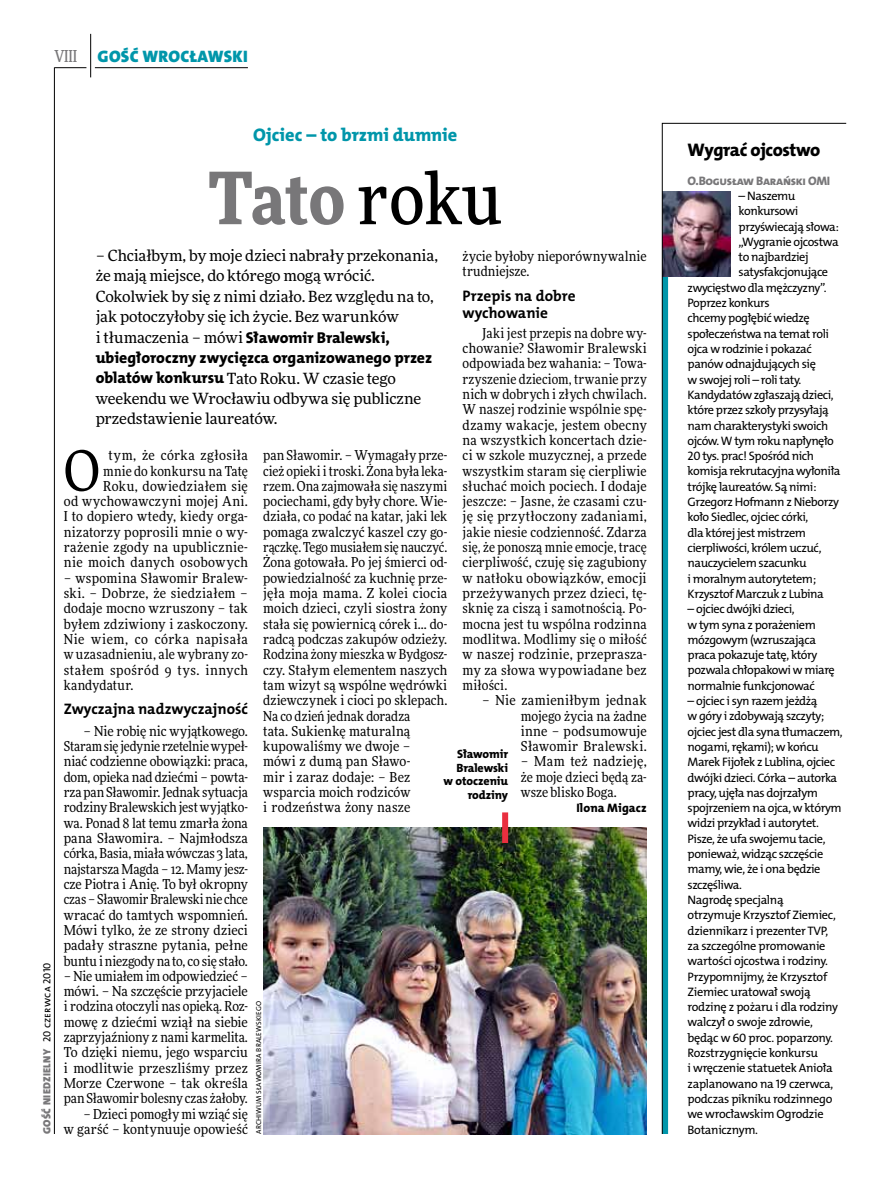
<style>
.page{position:relative;width:893px;height:1191px;background:#fff}
.page>*{position:absolute;margin:0;border:0;box-sizing:border-box;transform-origin:0 0}
.t1{font:900 72px "Freeday Narrow";color:#787779}
.t2{font:55.95px "Freeday Narrow News";color:#000}
.t3{font:18.3px "The Mix HP8 Ex Bld";letter-spacing:-.005em;color:#0096aa}
.t4{font:18.3px "The Mix HP8 Ex Bld";letter-spacing:-.025em;color:#000}
.t5{font:16.65px "The Mix HP9 Blk";letter-spacing:.02em;color:#0096aa}
.t6{font:500 16.5px "Freeday Narrow";color:#787779;scale:.9 1}
.t7{font:15.75px/20.4px "The Mix HP8 Ex Bld";letter-spacing:-.005em;color:#000}
.t8{font:15.45px/20.4px "Freeday News";letter-spacing:-.01em;color:#000}
.t9{font:15.3px/17.7px "The Mix HP7 Bld";letter-spacing:-.015em;color:#000}
.t10{font:13.65px/15.3px "Freeday Narrow News";letter-spacing:.01em;color:#000;text-align:justify}
.t11{font:12.3px/15.3px "The Mix HP5 Plain";letter-spacing:-.035em;color:#000}
.t12{font:12.3px "The Mix HP8 Ex Bld";letter-spacing:-.025em;color:#787779}
.t13{font:12.3px "The Mix HP8 Ex Bld";letter-spacing:.005em;color:#000}
.t14{font:12px/13.5px "The Mix HP8 Ex Bld";letter-spacing:-.005em;color:#000;text-align:right}
.t15{font:10.5px "The Mix HP9 Blk";letter-spacing:.025em;color:#787779}
.t16{font:7.2px "The Mix HP5 Plain";letter-spacing:.015em;color:#000}
.s1{font-weight:500;color:#000}
.s2{font-family:"The Mix HP5 Plain";color:#000}
.s3{font-family:"Freeday News";font-size:15.45px}
.s4{font-family:"The Mix HP8 Ex Bld";font-size:15.75px}
</style>
<div class="page">
<hr style="left:54px;top:67px;width:1px;height:1067px;background:#000">
<hr style="left:90px;top:34px;width:1px;height:43px;background:#000">
<hr style="left:54px;top:67px;width:32px;height:1px;background:#000">
<hr style="left:95px;top:67px;width:153px;height:1px;background:#000">
<svg style="left:662px;top:123px;width:185px;height:1011px"></svg>
<img style="left:263px;top:827px;width:384px;height:307px">
<div style="left:502px;top:812px;width:6px;height:31px;background:#e92f3f"></div>
<p class="t6" style="left:54px;top:46px;width:27px">VIII</p>
<p class="t5" style="left:98px;top:46px;width:152px">GOŚĆ WROCŁAWSKI</p>
<h3 class="t3" style="left:253px;top:123px;width:206px">Ojciec – to brzmi dumnie</h3>
<h1 class="t1" style="left:208px;top:151px;width:295px">Tato <span class="s1">roku</span></h1>
<p class="t15" style="left:40px;top:1134px;width:173px;rotate:-90deg">GOŚĆ NIEDZIELNY <span class="s2">20 czerwca 2010</span></p>
<p class="t8" style="left:96px;top:245px;width:344px">– Chciałbym, by moje dzieci nabrały przekonania, że mają miejsce, do którego mogą wrócić.<br>Cokolwiek by się z nimi działo. Bez względu na to, jak potoczyłoby się ich życie. Bez warunków</p>
<p class="t7" style="left:96px;top:327px;width:338px"><span class="s3">i tłumaczenia – mówi</span> Sławomir Bralewski, ubiegłoroczny zwycięzca organizowanego przez</p>
<p class="t8" style="left:96px;top:367px;width:327px"><span class="s4">oblatów konkursu</span> Tato Roku. W czasie tego weekendu we Wrocławiu odbywa się publiczne przedstawienie laureatów.</p>
<p class="t10" style="left:463px;top:248px;width:186px">życie byłoby nieporównywalnie trudniejsze.</p>
<p class="t9" style="left:463px;top:287px;width:114px">Przepis na dobre wychowanie</p>
<p class="t10" style="left:463px;top:325px;width:186px;text-indent:20px">Jaki jest przepis na dobre wy&shy;chowanie? Sławomir Bralewski odpowiada bez wahania: – Towa&shy;rzyszenie dzieciom, trwanie przy nich w dobrych i złych chwilach.<br>W naszej rodzinie wspólnie spę&shy;dzamy wakacje, jestem obecny na wszystkich koncertach dzie&shy;ci w szkole muzycznej, a przede wszystkim staram się cierpliwie słuchać moich pociech. I dodaje jeszcze: – Jasne, że czasami czu&shy;ję się przytłoczony zadaniami, jakie niesie codzienność. Zdarza się, że ponoszą mnie emocje, tracę cierpliwość, czuję się zagubiony w natłoku obowiązków, emocji przeżywanych przez dzieci, tę&shy;sknię za ciszą i samotnością. Po&shy;mocna jest tu wspólna rodzinna modlitwa. Modlimy się o miłość w naszej rodzinie, przeprasza&shy;my za słowa wypowiadane bez miłości.</p>
<p class="t10" style="left:521px;top:692px;width:127px;text-indent:-39px">– Nie zamieniłbym jednak mojego życia na żadne inne – podsumowuje Sławomir Bralewski.</p>
<p class="t10" style="left:521px;top:754px;width:127px">– Mam też nadzieję, że moje dzieci będą za&shy;wsze blisko Boga.</p>
<p class="t13" style="left:576px;top:800px;width:72px">Ilona Migacz</p>
<p class="t10" style="left:64px;top:447px;width:186px;text-align:right">tym, że córka zgłosiła<br>mnie do konkursu na Tatę<br>Roku, dowiedziałem się<br>od wychowawczyni mojej Ani.<br>I to dopiero wtedy, kiedy orga&shy;nizatorzy poprosili mnie o wy&shy;rażenie zgody na upublicznie&shy;nie moich danych osobowych</p>
<p class="t10" style="left:64px;top:570px;width:186px">– wspomina Sławomir Bralew&shy;ski. – Dobrze, że siedziałem – dodaje mocno wzruszony – tak byłem zdziwiony i zaskoczony.<br>Nie wiem, co córka napisała w uzasadnieniu, ale wybrany zo&shy;stałem spośród 9 tys. innych kandydatur.</p>
<p class="t9" style="left:64px;top:700px;width:186px">Zwyczajna nadzwyczajność</p>
<p class="t10" style="left:64px;top:723px;width:186px;text-indent:20px">– Nie robię nic wyjątkowego.<br>Staram się jedynie rzetelnie wypeł&shy;niać codzienne obowiązki: praca, dom, opieka nad dziećmi – powta&shy;rza pan Sławomir. Jednak sytuacja rodziny Bralewskich jest wyjątko&shy;wa. Ponad 8 lat temu zmarła żona pana Sławomira. – Najmłodsza córka, Basia, miała wówczas 3 lata, najstarsza Magda – 12. Mamy jesz&shy;cze Piotra i Anię. To był okropny czas – Sławomir Bralewski nie chce wracać do tamtych wspomnień.<br>Mówi tylko, że ze strony dzieci padały straszne pytania, pełne buntu i niezgody na to, co się stało.</p>
<p class="t10" style="left:64px;top:968px;width:186px">– Nie umiałem im odpowiedzieć – mówi. – Na szczęście przyjaciele i rodzina otoczyli nas opieką. Roz&shy;mowę z dziećmi wziął na siebie zaprzyjaźniony z nami karmelita.<br>To dzięki niemu, jego wsparciu i modlitwie przeszliśmy przez Morze Czerwone – tak określa pan Sławomir bolesny czas żałoby.</p>
<p class="t10" style="left:64px;top:1106px;width:186px;text-align:right">– Dzieci pomogły mi wziąć się<br>w garść – kontynuuje opowieść</p>
<p class="t10" style="left:263px;top:447px;width:186px;text-align:left">pan Sławomir. – Wymagały prze&shy;cież opieki i troski. Żona była leka&shy;rzem. Ona zajmowała się naszymi pociechami, gdy były chore. Wie&shy;działa, co podać na katar, jaki lek pomaga zwalczyć kaszel czy go&shy;rączkę. Tego musiałem się nauczyć.<br>Żona gotowała. Po jej śmierci od&shy;powiedzialność za kuchnię prze&shy;jęła moja mama. Z kolei ciocia moich dzieci, czyli siostra żony stała się powiernicą córek i... do&shy;radcą podczas zakupów odzieży.<br>Rodzina żony mieszka w Bydgosz&shy;czy. Stałym elementem naszych tam wizyt są wspólne wędrówki dziewczynek i cioci po sklepach.<br>Na co dzień jednak doradza<br>tata. Sukienkę maturalną kupowaliśmy we dwoje –<br>mówi z dumą pan Sławo-<br>mir i zaraz dodaje: – Bez wsparcia moich rodziców<br>i rodzeństwa żony nasze</p>
<h2 class="t2" style="left:64px;top:436px;width:38px">O</h2>
<p class="t14" style="left:443px;top:747px;width:66px">Sławomir<br>Bralewski<br>w otoczeniu rodziny</p>
<p class="t16" style="left:254px;top:1134px;width:134px;rotate:-90deg">Archiwum Sławomira Bralewskiego</p>
<h3 class="t4" style="left:688px;top:138px;width:134px">Wygrać ojcostwo</h3>
<p class="t12" style="left:688px;top:172px;width:144px">O.Bogusław Barański OMI</p>
<p class="t11" style="left:739px;top:188px;width:58px">– Naszemu</p>
<p class="t11" style="left:739px;top:203px;width:61px">konkursowi</p>
<p class="t11" style="left:739px;top:219px;width:102px">przyświecają słowa:</p>
<p class="t11" style="left:739px;top:234px;width:101px">„Wygranie ojcostwa</p>
<p class="t11" style="left:739px;top:249px;width:72px">to najbardziej</p>
<p class="t11" style="left:739px;top:265px;width:91px">satysfakcjonujące</p>
<p class="t11" style="left:688px;top:280px;width:140px">zwycięstwo dla mężczyzny”.</p>
<p class="t11" style="left:688px;top:295px;width:84px">Poprzez konkurs</p>
<p class="t11" style="left:688px;top:311px;width:124px">chcemy pogłębić wiedzę</p>
<p class="t11" style="left:688px;top:326px;width:143px">społeczeństwa na temat roli</p>
<p class="t11" style="left:688px;top:341px;width:126px">ojca w rodzinie i pokazać</p>
<p class="t11" style="left:688px;top:356px;width:130px">panów odnajdujących się</p>
<p class="t11" style="left:688px;top:372px;width:115px">w swojej roli – roli taty.</p>
<p class="t11" style="left:688px;top:387px;width:148px">Kandydatów zgłaszają dzieci,</p>
<p class="t11" style="left:688px;top:402px;width:143px">które przez szkoły przysyłają</p>
<p class="t11" style="left:688px;top:418px;width:142px">nam charakterystyki swoich</p>
<p class="t11" style="left:688px;top:433px;width:148px">ojców. W tym roku napłynęło</p>
<p class="t11" style="left:688px;top:448px;width:128px">20 tys. prac! Spośród nich</p>
<p class="t11" style="left:688px;top:464px;width:154px">komisja rekrutacyjna wyłoniła</p>
<p class="t11" style="left:688px;top:479px;width:130px">trójkę laureatów. Są nimi:</p>
<p class="t11" style="left:688px;top:494px;width:153px">Grzegorz H ofmann z Nieborzy</p>
<p class="t11" style="left:688px;top:509px;width:122px">koło Siedlec, ojciec córki,</p>
<p class="t11" style="left:688px;top:525px;width:120px">dla której jest mistrzem</p>
<p class="t11" style="left:688px;top:540px;width:135px">cierpliwości, królem uczuć,</p>
<p class="t11" style="left:688px;top:555px;width:121px">nauczycielem szacunku</p>
<p class="t11" style="left:688px;top:571px;width:130px">i moralnym autorytetem;</p>
<p class="t11" style="left:688px;top:586px;width:138px">Krzysztof Marczuk z Lubina</p>
<p class="t11" style="left:688px;top:601px;width:149px">– ojciec dwójki dzieci,<br>w tym syna z porażeniem mózgowym (wzruszająca praca pokazuje tatę, który pozwala chłopakowi w miarę normalnie funkcjonować</p>
<p class="t11" style="left:688px;top:693px;width:157px">– ojciec i syn razem jeżdżą<br>w góry i zdobywają szczyty; ojciec jest dla syna tłumaczem, nogami, rękami); w końcu<br>Marek Fijołek z Lublina, ojciec dwójki dzieci. Córka – autorka pracy, ujęła nas dojrzałym spojrzeniem na ojca, w którym widzi przykład i autorytet.<br>Pisze, że ufa swojemu tacie, ponieważ, widząc szczęście mamy, wie, że i ona będzie szczęśliwa.<br>Nagrodę specjalną<br>otrzymuje Krzysztof Ziemiec, dziennikarz i prezenter TVP, za szczególne promowanie wartości ojcostwa i rodziny.<br>Przypomnijmy, że Krzysztof<br>Ziemiec uratował swoją rodzinę z pożaru i dla rodziny walczył o swoje zdrowie, będąc w 60 proc. poparzony.<br>Rozstrzygnięcie konkursu<br>i wręczenie statuetek Anioła zaplanowano na 19 czerwca, podczas pikniku rodzinnego we wrocławskim Ogrodzie<br>Botanicznym.</p>
</div>
